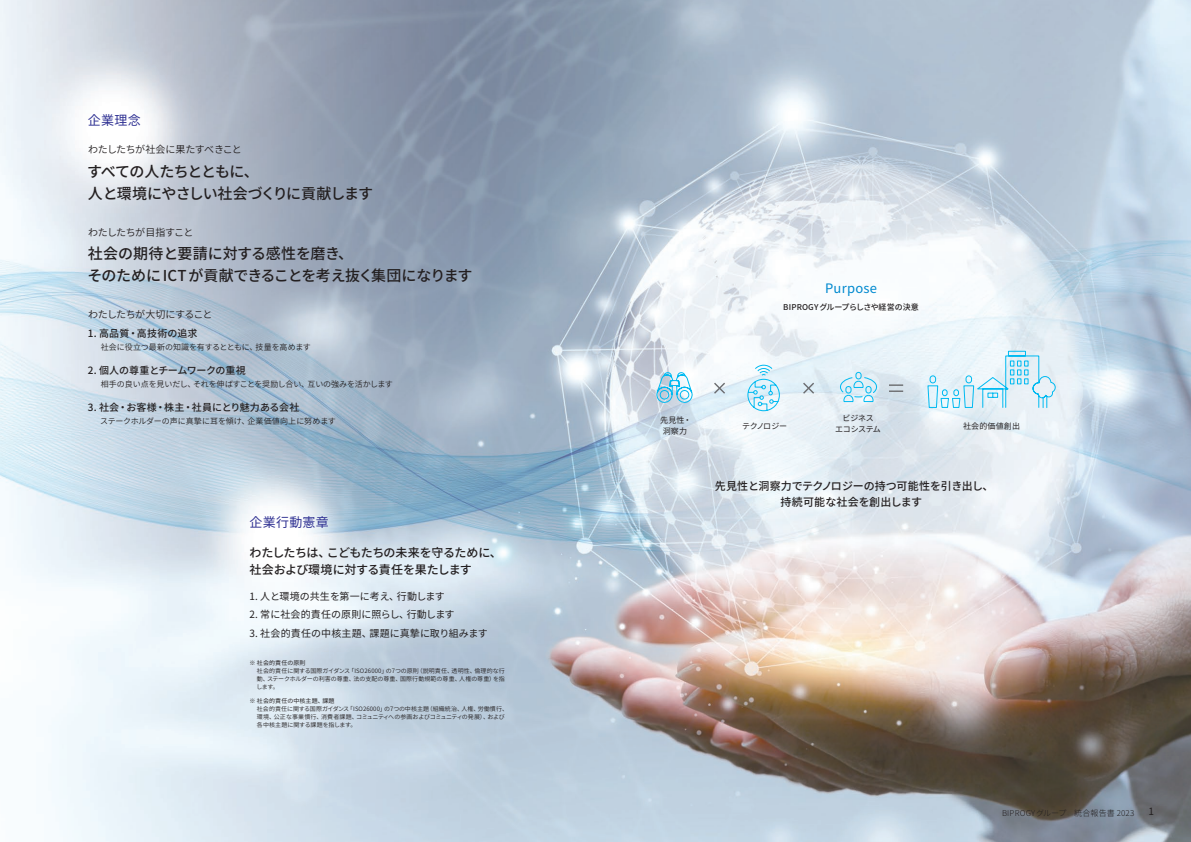
<style>
.page{position:relative;width:1191px;height:842px;background:#fff}
.page>*{position:absolute;margin:0;border:0;box-sizing:border-box;transform-origin:0 0}
.t1{font:500 15px/22px "Noto Sans CJ Kjp";letter-spacing:-.015em;color:#231f20}
.t2{font:500 15px/22px "Noto Sans CJ Kjp";letter-spacing:-.035em;color:#231f20}
.t3{font:13px "Noto Sans CJ Kjp";letter-spacing:.02em;color:#2e3092}
.t4{font:13px "Noto Sans CJ Kjp";letter-spacing:.02em;color:#0089cf}
.t5{font:500 12px/17px "Noto Sans CJ Kjp";letter-spacing:-.04em;color:#231f20}
.t6{font:500 11px/16px "Noto Sans CJ Kjp";letter-spacing:-.005em;color:#231f20;text-align:center}
.t7{font:10px "Noto Sans CJ Kjp";letter-spacing:.005em;color:#231f20}
.t8{font:600 10px "Noto Sans CJ Kjp";letter-spacing:-.05em;color:#231f20}
.t9{font:500 10px "Noto Sans CJ Kjp";letter-spacing:.005em;color:#231f20}
.t10{font:500 10px "Noto Sans CJ Kjp";letter-spacing:-.015em;color:#231f20}
.t11{font:600 8px "Noto Sans CJ Kjp";letter-spacing:-.005em;color:#231f20}
.t12{font:300 8px "Noto Sans CJ Kjp";letter-spacing:.02em;color:#231f20}
.t13{font:8px/11px "Noto Sans CJ Kjp";letter-spacing:.01em;color:#231f20;text-align:center}
.t14{font:500 8px "Noto Sans CJ Kjp";letter-spacing:.005em;color:#231f20}
.t15{font:8px/11px "Noto Sans CJ Kjp";letter-spacing:-.05em;color:#231f20;text-align:center}
.t16{font:600 6px/8px "Noto Sans CJ Kjp";letter-spacing:.005em;color:#231f20;text-align:justify}
.t17{font:6px "Noto Sans CJ Kjp";letter-spacing:.02em;color:#231f20}
</style>
<div class="page">
<img style="left:0;top:0;width:1191px;height:842px">
<svg style="left:801px;top:381px;width:14px;height:14px"></svg>
<svg style="left:889px;top:384px;width:14px;height:8px"></svg>
<svg style="left:641px;top:371px;width:85px;height:74px"></svg>
<svg style="left:747px;top:364px;width:33px;height:48px"></svg>
<svg style="left:839px;top:372px;width:38px;height:30px"></svg>
<svg style="left:927px;top:350px;width:129px;height:58px;background:#ceebf7"></svg>
<h2 class="t3" style="left:88px;top:113px;width:54px">企業理念</h2>
<h3 class="t8" style="left:88px;top:144px;width:155px">わたしたちが社会に果たすべきこと</h3>
<h1 class="t2" style="left:87px;top:161px;width:287px">すべての人たちとともに、<br>人と環境にやさしい社会づくりに貢献します</h1>
<h3 class="t8" style="left:88px;top:226px;width:107px">わたしたちが目指すこと</h3>
<h1 class="t1" style="left:87px;top:243px;width:387px">社会の期待と要請に対する感性を磨き、<br>そのためにICT が貢献できることを考え抜く集団になります</h1>
<h3 class="t8" style="left:88px;top:309px;width:126px">わたしたちが大切にすること</h3>
<h3 class="t9" style="left:88px;top:328px;width:111px">1. 高品質・高技術の追求</h3>
<h3 class="t11" style="left:101px;top:343px;width:212px">社会に役立つ最新の知識を有するとともに、技量を高めます</h3>
<h3 class="t10" style="left:88px;top:364px;width:159px">2. 個人の尊重とチームワークの重視</h3>
<h3 class="t11" style="left:101px;top:380px;width:294px">相手の良い点を見いだし、それを伸ばすことを奨励し合い、互いの強みを活かします</h3>
<h3 class="t9" style="left:88px;top:401px;width:213px">3. 社会・お客様・株主・社員にとり魅力ある会社</h3>
<h3 class="t11" style="left:100px;top:416px;width:237px">ステークホルダーの声に真摯に耳を傾け、企業価値向上に努めます</h3>
<h2 class="t3" style="left:249px;top:515px;width:81px">企業行動憲章</h2>
<h3 class="t5" style="left:249px;top:545px;width:254px">わたしたちは、こどもたちの未来を守るために、社会および環境に対する責任を果たします</h3>
<h3 class="t7" style="left:249px;top:591px;width:197px">1. 人と環境の共生を第一に考え、行動します</h3>
<h3 class="t7" style="left:249px;top:609px;width:207px">2. 常に社会的責任の原則に照らし、行動します</h3>
<h3 class="t7" style="left:249px;top:627px;width:240px">3. 社会的責任の中核主題、課題に真摯に取り組みます</h3>
<p class="t17" style="left:249px;top:659px;width:57px">※ 社会的責任の原則</p>
<p class="t16" style="left:256px;top:667px;width:250px">社会的責任に関する国際ガイダンス「ISO26000」の7つの原則（説明責任、透明性、倫理的な行動、ステークホルダーの利害の尊重、法の支配の尊重、国際行動規範の尊重、人権の尊重）を指します。</p>
<p class="t17" style="left:249px;top:697px;width:86px">※ 社会的責任の中核主題、課題</p>
<p class="t16" style="left:257px;top:705px;width:253px;text-align:left">社会的責任に関する国際ガイダンス「ISO26000」の7つの中核主題（組織統治、人権、労働慣行、環境、公正な事業慣行、消費者課題、コミュニティへの参画およびコミュニティの発展）、および各中核主題に関する課題を指します。</p>
<h2 class="t4" style="left:825px;top:281px;width:53px">Purpose</h2>
<h3 class="t14" style="left:783px;top:303px;width:137px">BIPROGYグループらしさや経営の決意</h3>
<h3 class="t15" style="left:835px;top:413px;width:47px">ビジネス<br>エコシステム</h3>
<h3 class="t13" style="left:660px;top:415px;width:33px">先見性・洞察力</h3>
<h3 class="t13" style="left:963px;top:421px;width:58px">社会的価値創出</h3>
<h3 class="t13" style="left:742px;top:421px;width:46px">テクノロジー</h3>
<h3 class="t6" style="left:715px;top:478px;width:280px">先見性と洞察力でテクノロジーの持つ可能性を引き出し、持続可能な社会を創出します</h3>
<h3 class="t12" style="left:1002px;top:808px;width:134px">BIPROGYグループ　統合報告書 2023</h3>
<h3 class="t7" style="left:1148px;top:806px;width:7px">1</h3>
</div>
